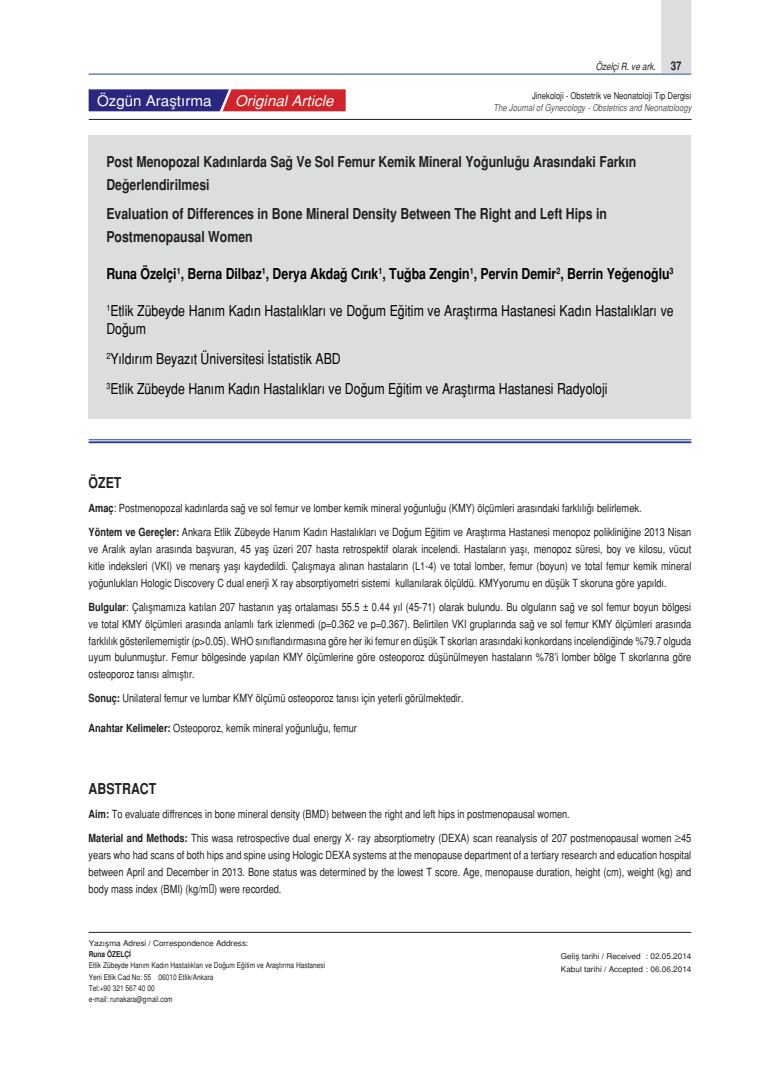
<style>
.page{position:relative;width:780px;height:1088px;background:#fff}
.page>*{position:absolute;margin:0;border:0;box-sizing:border-box;transform-origin:0 0}
.t1{font:15px/17.5px "Helvetica Narrowaci";color:#000}
.t2{font:700 15px/22.5px "Helvetica Narrowaci";color:#231f20}
.t3{font:700 15px "Helvetica Narrowaci";color:#000}
.t4{font:italic 14.75px "Helvetica Narrowaci";color:#fff;scale:1.25 1}
.t5{font:14.75px "Helvetica Narrowaci";color:#fff;scale:1.25 1}
.t6{font:700 11.88px "Helvetica Narrowaci";color:#231f20}
.t7{font:11.25px/16.9px "Helvetica Narrowaci";color:#231f20;text-align:justify}
.t8{font:italic 10px "Helvetica Narrowaci";color:#231f20}
.t9{font:italic 9.38px "Helvetica Narrowaci";color:#57585a}
.t10{font:9.38px "Helvetica Narrowaci";color:#231f20}
.t11{font:8px "Helvetica Narrowaci";color:#231f20}
.t12{font:8px "Helvetica Narrowaci";color:#231f20;scale:1.25 1}
.t13{font:700 8px "Helvetica Narrowaci";color:#231f20}
.s1{font-weight:700}
</style>
<div class="page">
<svg style="left:89px;top:89px;width:256px;height:23px;background:#7e3061"></svg>
<hr style="left:89px;top:119px;width:602px;height:1px;background:#231f20">
<hr style="left:89px;top:932px;width:602px;height:1px;background:#231f20">
<div style="left:661px;top:1px;width:29px;height:72px;background:#dcdddf"></div>
<div style="left:661px;top:0;width:30px;height:73px;border:1px solid #dcdddf"></div>
<hr style="left:89px;top:74px;width:602px;height:1px;background:#253f8e">
<div style="left:89px;top:136px;width:602px;height:283px;background:#dcdddf"></div>
<hr style="left:89px;top:439px;width:602px;height:1px;background:#253f8e">
<hr style="left:89px;top:441px;width:602px;height:2px;background:#253f8e">
<p class="t8" style="left:595px;top:61px;width:62px">Özelçi R. ve ark.</p>
<p class="t6" style="left:670px;top:59px;width:12px">37</p>
<p class="t10" style="left:532px;top:90px;width:161px">Jinekoloji - Obstetrik ve Neonatoloji Tıp Dergisi</p>
<p class="t5" style="left:97px;top:92px;width:93px">Özgün Araştırma</p>
<p class="t4" style="left:235px;top:92px;width:80px">Original Article</p>
<p class="t9" style="left:493px;top:102px;width:199px">The Journal of Gynecology - Obstetrics and Neonatoloogy</p>
<p class="t2" style="left:106px;top:151px;width:531px">Post Menopozal Kadınlarda Sağ Ve Sol Femur Kemik Mineral Yoğunluğu Arasındaki Farkın<br>Değerlendirilmesi</p>
<p class="t2" style="left:106px;top:203px;width:502px">Evaluation of Differences in Bone Mineral Density Between The Right and Left Hips in<br>Postmenopausal Women</p>
<p class="t3" style="left:106px;top:265px;width:568px">Runa Özelçi<sup>1</sup>, Berna Dilbaz<sup>1</sup>, Derya Akdağ Cırık<sup>1</sup>, Tuğba Zengin<sup>1</sup>, Pervin Demir<sup>2</sup>, Berrin Yeğenoğlu<sup>3</sup></p>
<p class="t1" style="left:106px;top:302px;width:568px"><sup>1</sup>Etlik Zübeyde Hanım Kadın Hastalıkları ve Doğum Eğitim ve Araştırma Hastanesi Kadın Hastalıkları ve<br>Doğum</p>
<p class="t1" style="left:106px;top:350px;width:236px"><sup>2</sup>Yıldırım Beyazıt Üniversitesi İstatistik ABD</p>
<p class="t1" style="left:106px;top:380px;width:502px"><sup>3</sup>Etlik Zübeyde Hanım Kadın Hastalıkları ve Doğum Eğitim ve Araştırma Hastanesi Radyoloji</p>
<p class="t2" style="left:89px;top:471px;width:34px">ÖZET</p>
<p class="t7" style="left:89px;top:500px;width:554px"><span class="s1">Amaç</span>: Postmenopozal kadınlarda sağ ve sol femur ve lomber kemik mineral yoğunluğu (KMY) ölçümleri arasındaki farklılığı belirlemek.</p>
<p class="t7" style="left:89px;top:524px;width:604px"><span class="s1">Yöntem ve Gereçler:</span> Ankara Etlik Zübeyde Hanım Kadın Hastalıkları ve Doğum Eğitim ve Araştırma Hastanesi menopoz polikliniğine 2013 Nisan ve Aralık ayları arasında başvuran, 45 yaş üzeri 207 hasta retrospektif olarak incelendi. Hastaların yaşı, menopoz süresi, boy ve kilosu, vücut kitle indeksleri (VKI) ve menarş yaşı kaydedildi. Çalışmaya alınan hastaların (L1-4) ve total lomber, femur (boyun) ve total femur kemik mineral yoğunlukları Hologic Discovery C dual enerji X ray absorptiyometri sistemi kullanılarak ölçüldü. KMYyorumu en düşük T skoruna göre yapıldı.</p>
<p class="t7" style="left:89px;top:598px;width:604px"><span class="s1">Bulgular</span>: Çalışmamıza katılan 207 hastanın yaş ortalaması 55.5 ± 0.44 yıl (45-71) olarak bulundu. Bu olguların sağ ve sol femur boyun bölgesi ve total KMY ölçümleri arasında anlamlı fark izlenmedi (p=0.362 ve p=0.367). Belirtilen VKI gruplarında sağ ve sol femur KMY ölçümleri arasında farklılık gösterilememiştir (p&gt;0.05). WHO sınıflandırmasına göre her iki femur en düşük T skorları arasındaki konkordans incelendiğinde %79.7 olguda uyum bulunmuştur. Femur bölgesinde yapılan KMY ölçümlerine göre osteoporoz düşünülmeyen hastaların %78’i lomber bölge T skorlarına göre osteoporoz tanısı almıştır.</p>
<p class="t7" style="left:89px;top:690px;width:376px"><span class="s1">Sonuç:</span> Unilateral femur ve lumbar KMY ölçümü osteoporoz tanısı için yeterli görülmektedir.</p>
<p class="t7" style="left:89px;top:719px;width:270px"><span class="s1">Anahtar Kelimeler:</span> Osteoporoz, kemik mineral yoğunluğu, femur</p>
<p class="t2" style="left:89px;top:778px;width:69px">ABSTRACT</p>
<p class="t7" style="left:89px;top:806px;width:482px"><span class="s1">Aim:</span> To evaluate diffrences in bone mineral density (BMD) between the right and left hips in postmenopausal women.</p>
<p class="t7" style="left:89px;top:830px;width:604px"><span class="s1">Material and Methods:</span> This wasa retrospective dual energy X- ray absorptiometry (DEXA) scan reanalysis of 207 postmenopausal women ≥45 years who had scans of both hips and spine using Hologic DEXA systems at the menopause department of a tertiary research and education hospital between April and December in 2013. Bone status was determined by the lowest T score. Age, menopause duration, height (cm), weight (kg) and body mass index (BMI) (kg/m²) were recorded.</p>
<p class="t12" style="left:89px;top:938px;width:129px">Yazışma Adresi / Correspondence Address:</p>
<p class="t13" style="left:89px;top:949px;width:44px">Runa ÖZELÇİ</p>
<p class="t11" style="left:89px;top:961px;width:238px">Etlik Zübeyde Hanım Kadın Hastalıkları ve Doğum Eğitim ve Araştırma Hastanesi</p>
<p class="t11" style="left:89px;top:972px;width:126px">Yeni Etlik Cad No: 55 06010 Etlik/Ankara</p>
<p class="t11" style="left:89px;top:983px;width:67px">Tel:+90 321 567 40 00</p>
<p class="t11" style="left:89px;top:994px;width:85px">e-mail: runakara@gmail.com</p>
<p class="t12" style="left:561px;top:951px;width:106px">Geliş tarihi / Received : 02.05.2014</p>
<p class="t12" style="left:561px;top:964px;width:106px">Kabul tarihi / Accepted : 06.06.2014</p>
</div>
